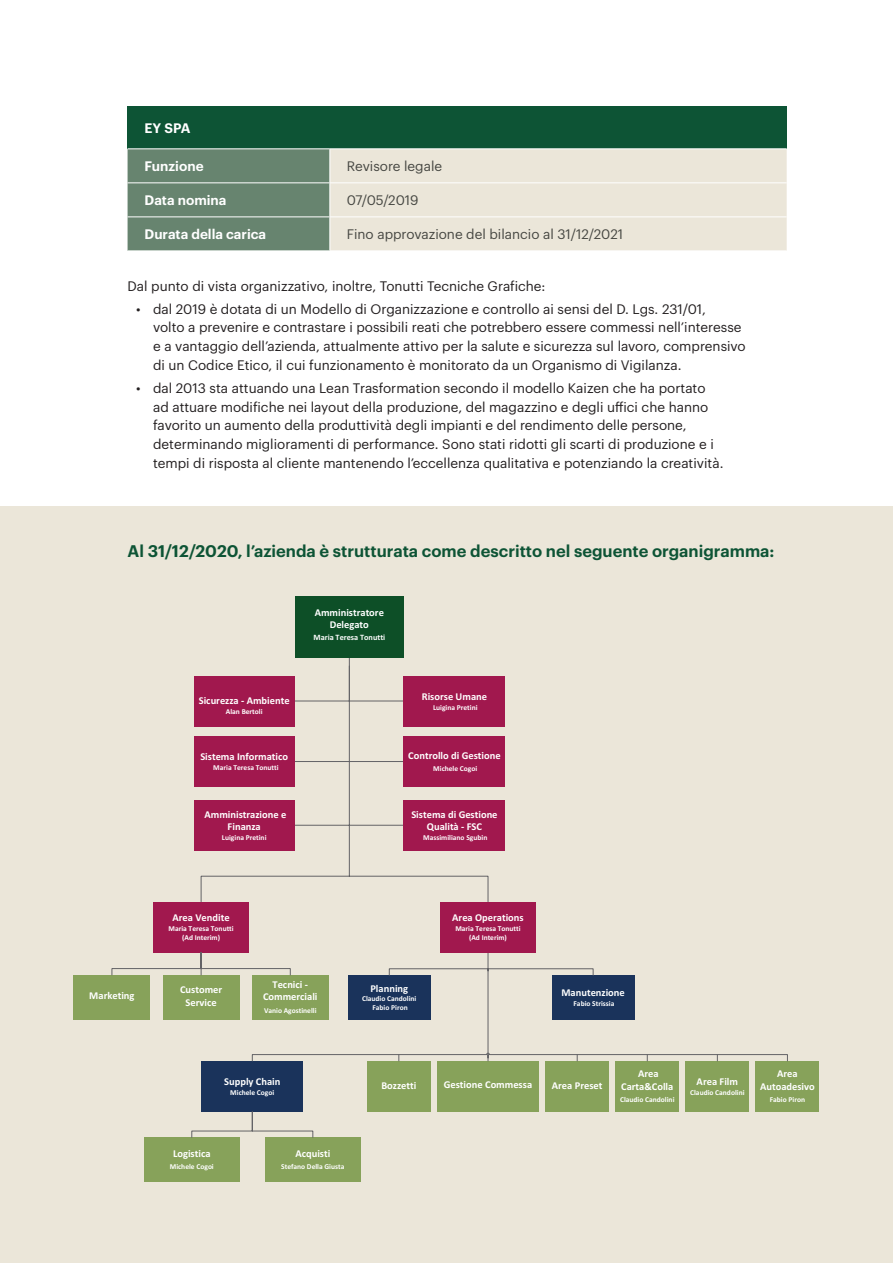
<style>
.page{position:relative;width:893px;height:1263px;background:#fff}
.page>*{position:absolute;margin:0;border:0;box-sizing:border-box;transform-origin:0 0}
.Titoletto_nel_testo{font:600 16.5px "Graphik";color:#0d5435}
.Paragrafo{font:13.5px "Graphik";color:#231f20}
.Paragrafo-2{font:13.5px "Graphik";color:#464742}
.Titolo_tabelle{font:600 13.5px "Graphik";color:#fff}
.Titoletto{font:600 13.5px "Graphik";color:#fff}
.t1{font:700 10.5px/12.6px "Calibri";color:#fff;text-align:center}
.t2{font:700 8.25px "Calibri";color:#fff}
.t3{font:700 7.5px/9px "Calibri";color:#fff;text-align:center}
</style>
<div class="page">
<div style="left:0;top:506px;width:893px;height:757px;background:#ebe6d9"></div>
<div style="left:128px;top:106px;width:659px;height:43px;background:#0d5435"></div>
<div style="left:128px;top:149px;width:201px;height:101px;background:#67846f"></div>
<div style="left:330px;top:149px;width:457px;height:101px;background:#ebe6d9"></div>
<hr style="left:128px;top:148px;width:202px;height:1px;background:#fff">
<hr style="left:330px;top:148px;width:457px;height:1px;background:#fff">
<hr style="left:128px;top:182px;width:202px;height:1px;background:#fff">
<hr style="left:330px;top:182px;width:457px;height:1px;background:#fff">
<hr style="left:128px;top:216px;width:202px;height:1px;background:#fff">
<hr style="left:330px;top:216px;width:457px;height:1px;background:#fff">
<div style="left:552px;top:975px;width:82px;height:45px;background:#1a335b"></div>
<div style="left:756px;top:1061px;width:63px;height:51px;background:#87a25a"></div>
<div style="left:144px;top:1137px;width:96px;height:45px;background:#87a25a"></div>
<div style="left:265px;top:1137px;width:96px;height:45px;background:#87a25a"></div>
<svg style="left:191px;top:1054px;width:597px;height:84px"></svg>
<div style="left:685px;top:1061px;width:64px;height:51px;background:#87a25a"></div>
<div style="left:545px;top:1061px;width:64px;height:51px;background:#87a25a"></div>
<div style="left:367px;top:1061px;width:64px;height:51px;background:#87a25a"></div>
<div style="left:74px;top:975px;width:76px;height:44px;background:#87a25a"></div>
<svg style="left:111px;top:641px;width:483px;height:421px"></svg>
<div style="left:295px;top:596px;width:108px;height:62px;background:#0d4f27"></div>
<div style="left:440px;top:902px;width:96px;height:51px;background:#a1184e"></div>
<div style="left:403px;top:800px;width:101px;height:51px;background:#a1184e"></div>
<div style="left:194px;top:736px;width:101px;height:51px;background:#a1184e"></div>
<div style="left:194px;top:675px;width:101px;height:51px;background:#a1184e"></div>
<div style="left:403px;top:675px;width:101px;height:51px;background:#a1184e"></div>
<div style="left:194px;top:800px;width:101px;height:51px;background:#a1184e"></div>
<div style="left:403px;top:736px;width:101px;height:51px;background:#a1184e"></div>
<p class="Titoletto" style="left:145px;top:118px;width:47px">EY SPA</p>
<p class="Titolo_tabelle" style="left:145px;top:156px;width:61px">Funzione</p>
<p class="Paragrafo-2" style="left:347px;top:156px;width:97px">Revisore legale</p>
<p class="Titolo_tabelle" style="left:145px;top:190px;width:83px">Data nomina</p>
<p class="Paragrafo-2" style="left:347px;top:190px;width:73px">07/05/2019</p>
<p class="Titolo_tabelle" style="left:145px;top:224px;width:123px">Durata della carica</p>
<p class="Paragrafo-2" style="left:347px;top:224px;width:278px">Fino approvazione del bilancio al 31/12/2021</p>
<p class="Paragrafo" style="left:128px;top:276px;width:419px">Dal punto di vista organizzativo, inoltre, Tonutti Tecniche Grafiche:</p>
<p class="Paragrafo" style="left:136px;top:299px;width:571px">• dal 2019 è dotata di un Modello di Organizzazione e controllo ai sensi del D. Lgs. 231/01,</p>
<p class="Paragrafo" style="left:153px;top:317px;width:590px">volto a prevenire e contrastare i possibili reati che potrebbero essere commessi nell’interesse</p>
<p class="Paragrafo" style="left:153px;top:336px;width:594px">e a vantaggio dell’azienda, attualmente attivo per la salute e sicurezza sul lavoro, comprensivo</p>
<p class="Paragrafo" style="left:153px;top:355px;width:530px">di un Codice Etico, il cui funzionamento è monitorato da un Organismo di Vigilanza.</p>
<p class="Paragrafo" style="left:136px;top:378px;width:571px">• dal 2013 sta attuando una Lean Trasformation secondo il modello Kaizen che ha portato</p>
<p class="Paragrafo" style="left:153px;top:397px;width:557px">ad attuare modifiche nei layout della produzione, del magazzino e degli uffici che hanno</p>
<p class="Paragrafo" style="left:153px;top:415px;width:535px">favorito un aumento della produttività degli impianti e del rendimento delle persone,</p>
<p class="Paragrafo" style="left:153px;top:434px;width:562px">determinando miglioramenti di performance. Sono stati ridotti gli scarti di produzione e i</p>
<p class="Paragrafo" style="left:153px;top:453px;width:572px">tempi di risposta al cliente mantenendo l’eccellenza qualitativa e potenziando la creatività.</p>
<p class="Titoletto_nel_testo" style="left:128px;top:539px;width:648px">Al 31/12/2020, l’azienda è strutturata come descritto nel seguente organigramma:</p>
<p class="t1" style="left:89px;top:989px;width:47px">Marketing</p>
<p class="t1" style="left:315px;top:605px;width:71px">Amministratore<br>Delegato</p>
<p class="t2" style="left:313px;top:631px;width:73px">Maria Teresa Tonutti</p>
<p class="t1" style="left:199px;top:694px;width:92px">Sicurezza - Ambiente</p>
<p class="t3" style="left:226px;top:707px;width:38px">Alan Bertoli</p>
<p class="t1" style="left:422px;top:689px;width:67px">Risorse Umane</p>
<p class="t3" style="left:433px;top:702px;width:46px">Luigina Pretini</p>
<p class="t1" style="left:200px;top:750px;width:89px">Sistema Informatico</p>
<p class="t3" style="left:213px;top:763px;width:67px">Maria Teresa Tonutti</p>
<p class="t1" style="left:408px;top:749px;width:94px">Controllo di Gestione</p>
<p class="t3" style="left:433px;top:763px;width:46px">Michele Cogoi</p>
<p class="t1" style="left:204px;top:807px;width:83px">Amministrazione e<br>Finanza</p>
<p class="t3" style="left:222px;top:833px;width:46px">Luigina Pretini</p>
<p class="t1" style="left:411px;top:807px;width:88px">Sistema di Gestione<br>Qualità - FSC</p>
<p class="t3" style="left:423px;top:833px;width:66px">Massimiliano Sgubin</p>
<p class="t1" style="left:173px;top:911px;width:59px">Area Vendite</p>
<p class="t3" style="left:168px;top:924px;width:67px">Maria Teresa Tonutti (Ad Interim)</p>
<p class="t1" style="left:180px;top:983px;width:44px">Customer<br>Service</p>
<p class="t1" style="left:263px;top:978px;width:56px">Tecnici -<br>Commerciali</p>
<p class="t3" style="left:264px;top:1006px;width:54px">Vanio Agostinelli</p>
<p class="t1" style="left:370px;top:981px;width:39px">Planning</p>
<p class="t3" style="left:362px;top:994px;width:56px">Claudio Candolini<br>Fabio Piron</p>
<p class="t1" style="left:452px;top:911px;width:73px">Area Operations</p>
<p class="t3" style="left:455px;top:924px;width:67px">Maria Teresa Tonutti (Ad Interim)</p>
<p class="t1" style="left:561px;top:986px;width:65px">Manutenzione</p>
<p class="t3" style="left:573px;top:999px;width:42px">Fabio Strissia</p>
<p class="t1" style="left:224px;top:1075px;width:58px">Supply Chain</p>
<p class="t3" style="left:230px;top:1088px;width:46px">Michele Cogoi</p>
<p class="t1" style="left:173px;top:1146px;width:39px">Logistica</p>
<p class="t3" style="left:170px;top:1162px;width:46px">Michele Cogoi</p>
<p class="t1" style="left:295px;top:1146px;width:36px">Acquisti</p>
<p class="t3" style="left:281px;top:1162px;width:65px">Stefano Della Giusta</p>
<p class="t1" style="left:444px;top:1078px;width:90px">Gestione Commessa</p>
<p class="t1" style="left:381px;top:1078px;width:36px">Bozzetti</p>
<p class="t1" style="left:552px;top:1078px;width:52px">Area Preset</p>
<p class="t1" style="left:621px;top:1067px;width:54px">Area<br>Carta&amp;Colla</p>
<p class="t3" style="left:620px;top:1095px;width:56px">Claudio Candolini</p>
<p class="t1" style="left:697px;top:1075px;width:43px">Area Film</p>
<p class="t3" style="left:690px;top:1088px;width:56px">Claudio Candolini</p>
<p class="t1" style="left:760px;top:1067px;width:56px">Area<br>Autoadesivo</p>
<p class="t3" style="left:770px;top:1095px;width:37px">Fabio Piron</p>
</div>
